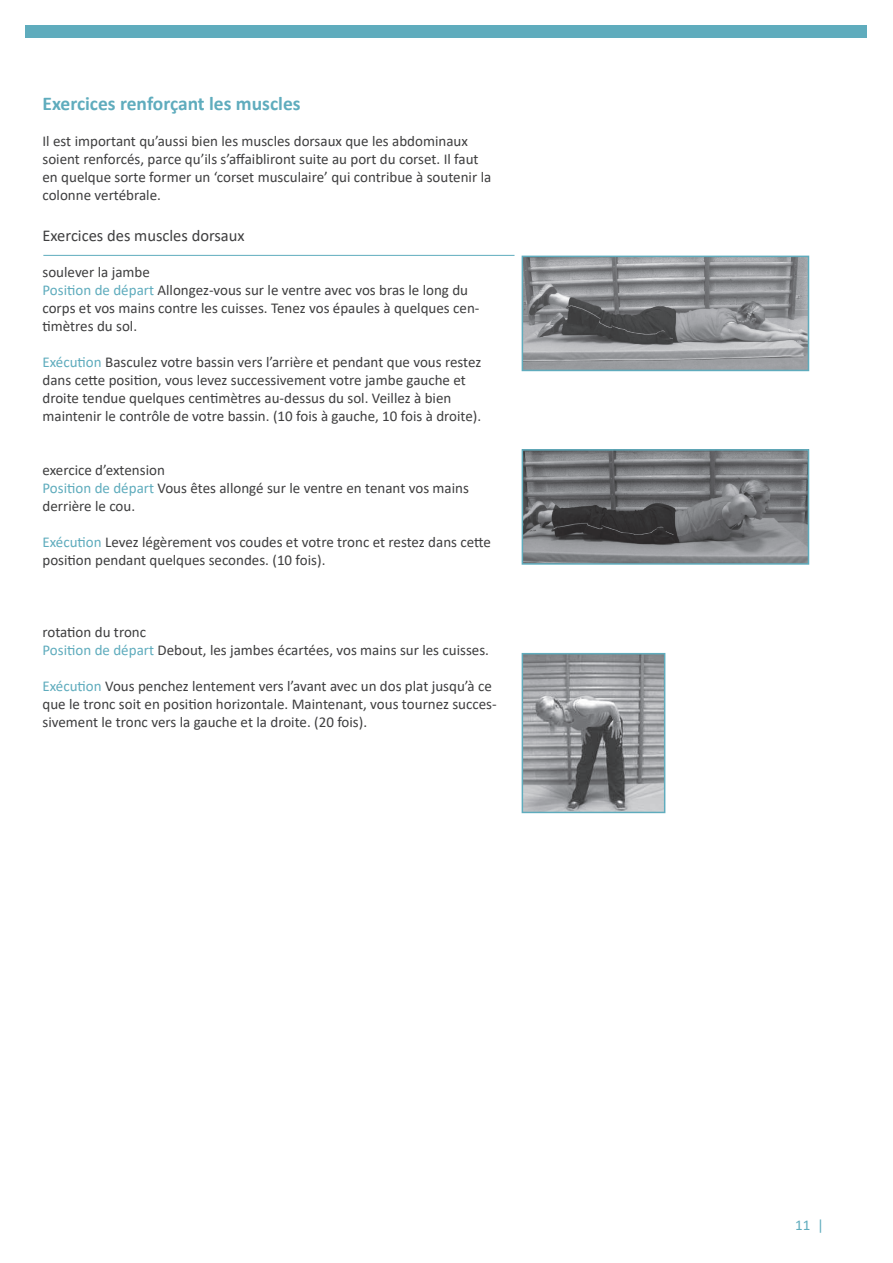
<style>
.page{position:relative;width:893px;height:1263px;background:#fff}
.page>*{position:absolute;margin:0;border:0;box-sizing:border-box;transform-origin:0 0}
.t1{font:700 19.5px "Calibri";color:#5facbd}
.t2{font:16.5px "Calibri";color:#3e3e3f}
.t3{font:15px/18px "Calibri";color:#3e3e3f}
.t4{font:15px "Calibri";color:#5facbd}
.s1{color:#5facbd}
</style>
<div class="page">
<div style="left:26px;top:26px;width:841px;height:12px;background:#5facbd"></div>
<hr style="left:43px;top:255px;width:471px;height:1px;background:#5facbd">
<img style="left:525px;top:259px;width:281px;height:109px">
<div style="left:522px;top:256px;width:287px;height:115px;border:2px solid #5facbd"></div>
<img style="left:525px;top:452px;width:281px;height:110px">
<div style="left:522px;top:449px;width:287px;height:116px;border:2px solid #5facbd"></div>
<img style="left:525px;top:656px;width:137px;height:154px">
<div style="left:522px;top:653px;width:143px;height:160px;border:2px solid #5facbd"></div>
<h1 class="t1" style="left:43px;top:90px;width:260px">Exercices renforçant les muscles</h1>
<p class="t3" style="left:43px;top:132px;width:450px">Il est important qu’aussi bien les muscles dorsaux que les abdominaux soient renforcés, parce qu’ils s’affaibliront suite au port du corset. Il faut en quelque sorte former un ‘corset musculaire’ qui contribue à soutenir la colonne vertébrale.</p>
<p class="t2" style="left:43px;top:224px;width:204px">Exercices des muscles dorsaux</p>
<p class="t3" style="left:43px;top:262px;width:438px">soulever la jambe<br><span class="s1">Position de départ</span> Allongez-vous sur le ventre avec vos bras le long du corps et vos mains contre les cuisses. Tenez vos épaules à quelques cen&shy;timètres du sol.</p>
<p class="t3" style="left:43px;top:352px;width:440px"><span class="s1">Exécution</span> Basculez votre bassin vers l’arrière et pendant que vous restez dans cette position, vous levez successivement votre jambe gauche et droite tendue quelques centimètres au-dessus du sol. Veillez à bien maintenir le contrôle de votre bassin. (10 fois à gauche, 10 fois à droite).</p>
<p class="t3" style="left:43px;top:460px;width:428px">exercice d’extension<br><span class="s1">Position de départ</span> Vous êtes allongé sur le ventre en tenant vos mains derrière le cou.</p>
<p class="t3" style="left:43px;top:532px;width:450px"><span class="s1">Exécution</span> Levez légèrement vos coudes et votre tronc et restez dans cette position pendant quelques secondes. (10 fois).</p>
<p class="t3" style="left:43px;top:622px;width:448px">rotation du tronc<br><span class="s1">Position de départ</span> Debout, les jambes écartées, vos mains sur les cuisses.</p>
<p class="t3" style="left:43px;top:676px;width:456px"><span class="s1">Exécution</span> Vous penchez lentement vers l’avant avec un dos plat jusqu’à ce que le tronc soit en position horizontale. Maintenant, vous tournez succes&shy;sivement le tronc vers la gauche et la droite. (20 fois).</p>
<p class="t4" style="left:795px;top:1214px;width:30px">11 |</p>
</div>
